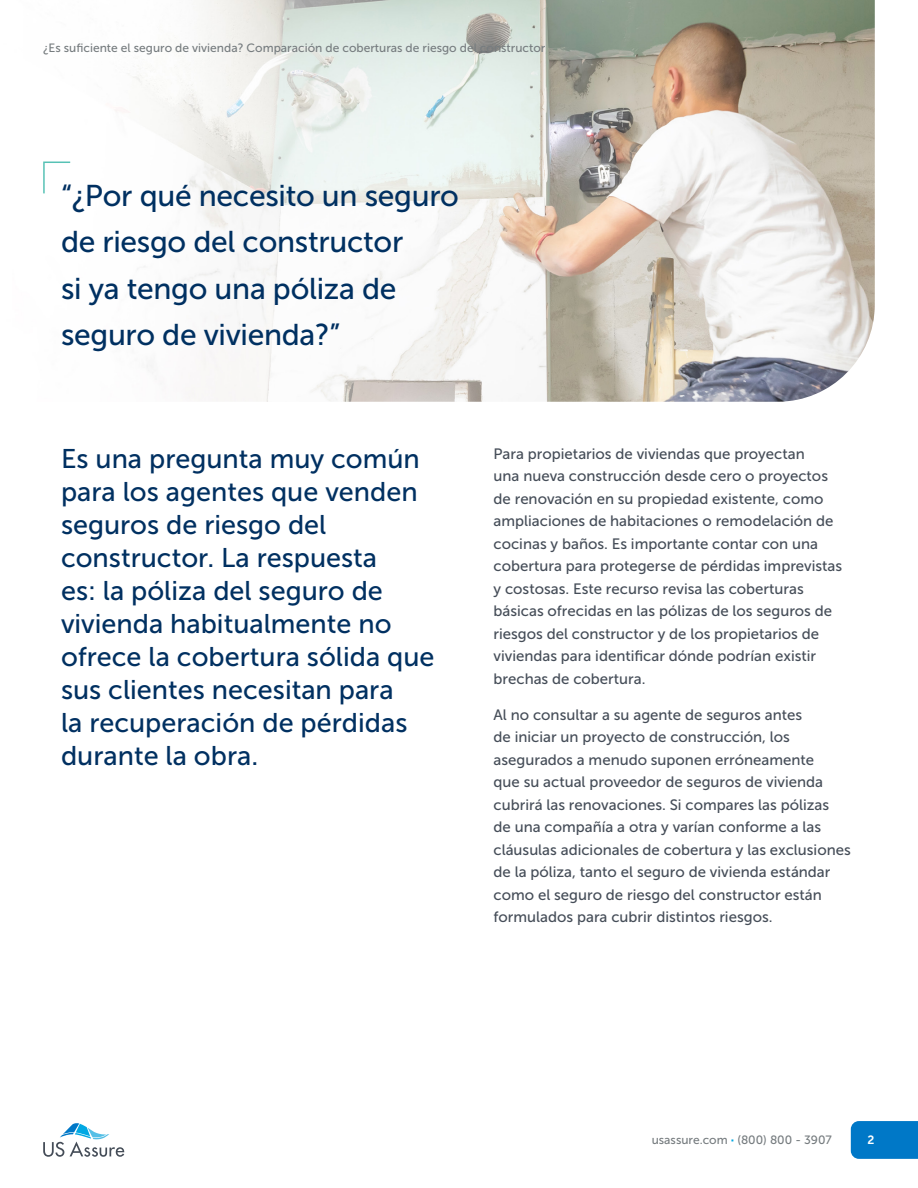
<style>
.page{position:relative;width:918px;height:1188px;background:#fff}
.page>*{position:absolute;margin:0;border:0;box-sizing:border-box;transform-origin:0 0}
.Header_03___31pt{font:30px/46.5px "Museo Sans 500";letter-spacing:-.01em;color:#003061}
.Header_04___18pt{font:27px/33px "Museo Sans 500";color:#003061}
.Body___10pt{font:15px/22.5px "Museo Sans 500";color:#454d58}
.t1{font:12px "Museo Sans 500";color:#767c7f}
.t2{font:12px "Museo Sans 700";color:#fff}
.s1{font-family:"Museo Sans 900";color:#00a8e3}
</style>
<div class="page">
<img style="left:115px;top:0;width:760px;height:402px">
<svg style="left:43px;top:161px;width:28px;height:33px"></svg>
<div style="left:851px;top:1121px;width:67px;height:38px;background:#0078c7"></div>
<svg style="left:43px;top:1123px;width:81px;height:34px"></svg>
<p class="t1" style="left:43px;top:41px;width:504px">¿Es suficiente el seguro de vivienda? Comparación de coberturas de riesgo del constructor</p>
<p class="Header_03___31pt" style="left:61px;top:172px;width:400px">“¿Por qué necesito un seguro de riesgo del constructor<br>si ya tengo una póliza de seguro de vivienda?”</p>
<p class="Header_04___18pt" style="left:61px;top:442px;width:375px">Es una pregunta muy común para los agentes que venden seguros de riesgo del constructor. La respuesta<br>es: la póliza del seguro de vivienda habitualmente no ofrece la cobertura sólida que sus clientes necesitan para<br>la recuperación de pérdidas durante la obra.</p>
<p class="Body___10pt" style="left:494px;top:443px;width:350px">Para propietarios de viviendas que proyectan<br>una nueva construcción desde cero o proyectos de renovación en su propiedad existente, como ampliaciones de habitaciones o remodelación de cocinas y baños. Es importante contar con una cobertura para protegerse de pérdidas imprevistas y costosas. Este recurso revisa las coberturas básicas ofrecidas en las pólizas de los seguros de riesgos del constructor y de los propietarios de viviendas para identificar dónde podrían existir brechas de cobertura.</p>
<p class="Body___10pt" style="left:494px;top:704px;width:359px">Al no consultar a su agente de seguros antes<br>de iniciar un proyecto de construcción, los asegurados a menudo suponen erróneamente<br>que su actual proveedor de seguros de vivienda cubrirá las renovaciones. Si compares las pólizas<br>de una compañía a otra y varían conforme a las cláusulas adicionales de cobertura y las exclusiones de la póliza, tanto el seguro de vivienda estándar como el seguro de riesgo del constructor están formulados para cubrir distintos riesgos.</p>
<p class="t1" style="left:652px;top:1133px;width:182px">usassure.com <span class="s1">·</span> (800) 800 - 3907</p>
<p class="t2" style="left:868px;top:1133px;width:8px">2</p>
</div>
